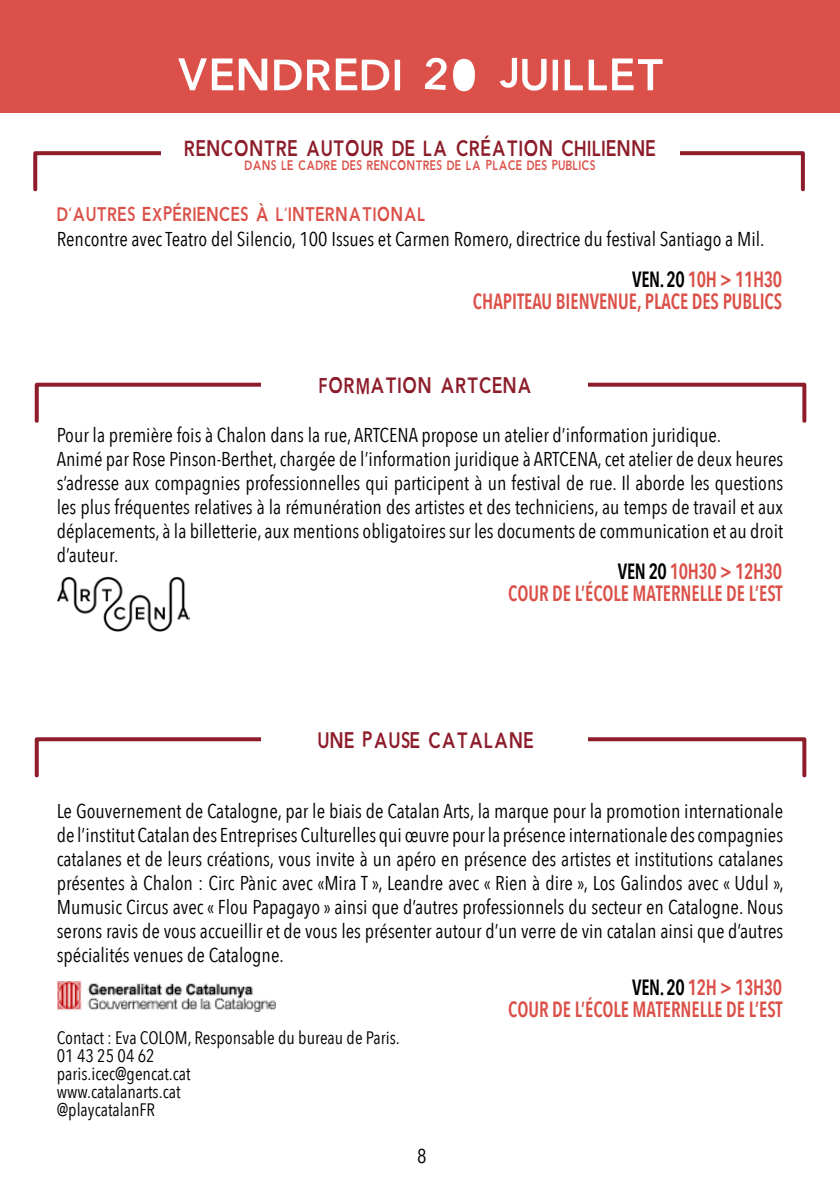
<style>
.page{position:relative;width:840px;height:1191px;background:#fff}
.page>*{position:absolute;margin:0;border:0;box-sizing:border-box;transform-origin:0 0}
.t1{font:72px "Cdl R2018";color:#fff}
.t2{font:36px "Cdl R2018";color:#8d1d2b;scale:.8 1}
.t3{font:32px "Cdl R2018";color:#db5048;scale:.8 1}
.t4{font:600 condensed 22px/22px "Avenir Next LT Pro";color:#db5048;text-align:right;scale:.85 1}
.t5{font:22px "Cdl R2018";color:#db5048;scale:.8 1}
.t6{font:condensed 20px/24px "Avenir Next LT Pro";color:#000}
.t7{font:condensed 18px/18px "Avenir Next LT Pro";color:#000}
.s1{color:#000}
</style>
<div class="page">
<div style="left:0;top:0;width:839px;height:112px;background:#db5048"></div>
<div style="left:33px;top:151px;width:771px;height:40px;border:4px solid #8d1d2b"></div>
<div style="left:161px;top:113px;width:518px;height:81px;background:#fff"></div>
<div style="left:35px;top:383px;width:770px;height:40px;border:4px solid #8d1d2b"></div>
<div style="left:261px;top:345px;width:326px;height:81px;background:#fff"></div>
<div style="left:35px;top:737px;width:770px;height:40px;border:4px solid #8d1d2b"></div>
<div style="left:261px;top:699px;width:326px;height:81px;background:#fff"></div>
<img style="left:57px;top:981px;width:218px;height:30px">
<img style="left:57px;top:576px;width:132px;height:56px">
<h1 class="t1" style="left:174px;top:23px;width:492px">vendredi 20 juillet</h1>
<h2 class="t2" style="left:184px;top:122px;width:591px">rencontre autour de la création chilienne</h2>
<p class="t5" style="left:244px;top:149px;width:440px">dans le cadre des rencontres de la place des publics</p>
<h3 class="t3" style="left:57px;top:191px;width:462px">d’autres expériences à l’international</h3>
<p class="t6" style="left:57px;top:227px;width:709px">Rencontre avec Teatro del Silencio, 100 Issues et Carmen Romero, directrice du festival Santiago a Mil.</p>
<p class="t4" style="left:472px;top:268px;width:365px"><span class="s1">VEN. 20</span> 10H &gt; 11H30<br>CHAPITEAU BIENVENUE, PLACE DES PUBLICS</p>
<h2 class="t2" style="left:319px;top:360px;width:268px">formation artcena</h2>
<p class="t6" style="left:57px;top:422px;width:727px">Pour la première fois à Chalon dans la rue, ARTCENA propose un atelier d’information juridique.<br>Animé par Rose Pinson-Berthet, chargée de l’information juridique à ARTCENA, cet atelier de deux heures s’adresse aux compagnies professionnelles qui participent à un festival de rue. Il aborde les questions les plus fréquentes relatives à la rémunération des artistes et des techniciens, au temps de travail et aux déplacements, à la billetterie, aux mentions obligatoires sur les documents de communication et au droit d’auteur.</p>
<p class="t4" style="left:508px;top:560px;width:324px"><span class="s1">VEN 20</span> 10H30 &gt; 12H30<br>COUR DE L’ÉCOLE MATERNELLE DE L’EST</p>
<h2 class="t2" style="left:317px;top:714px;width:271px">une pause catalane</h2>
<p class="t6" style="left:57px;top:798px;width:728px;text-align:justify">Le Gouvernement de Catalogne, par le biais de Catalan Arts, la marque pour la promotion internationale de l’institut Catalan des Entreprises Culturelles qui œuvre pour la présence internationale des compagnies catalanes et de leurs créations, vous invite à un apéro en présence des artistes et institutions catalanes présentes à Chalon : Circ Pànic avec «Mira T », Leandre avec « Rien à dire », Los Galindos avec « Udul », Mumusic Circus avec « Flou Papagayo » ainsi que d’autres professionnels du secteur en Catalogne. Nous serons ravis de vous accueillir et de vous les présenter autour d’un verre de vin catalan ainsi que d’autres spécialités venues de Catalogne.</p>
<p class="t4" style="left:508px;top:976px;width:324px"><span class="s1">VEN. 20</span> 12H &gt; 13H30<br>COUR DE L’ÉCOLE MATERNELLE DE L’EST</p>
<p class="t7" style="left:57px;top:1029px;width:344px">Contact : Eva COLOM, Responsable du bureau de Paris.<br>01 43 25 04 62<br>paris.icec@gencat.cat<br>www.catalanarts.cat<br>@playcatalanFR</p>
<p class="t6" style="left:417px;top:1144px;width:11px">8</p>
</div>
